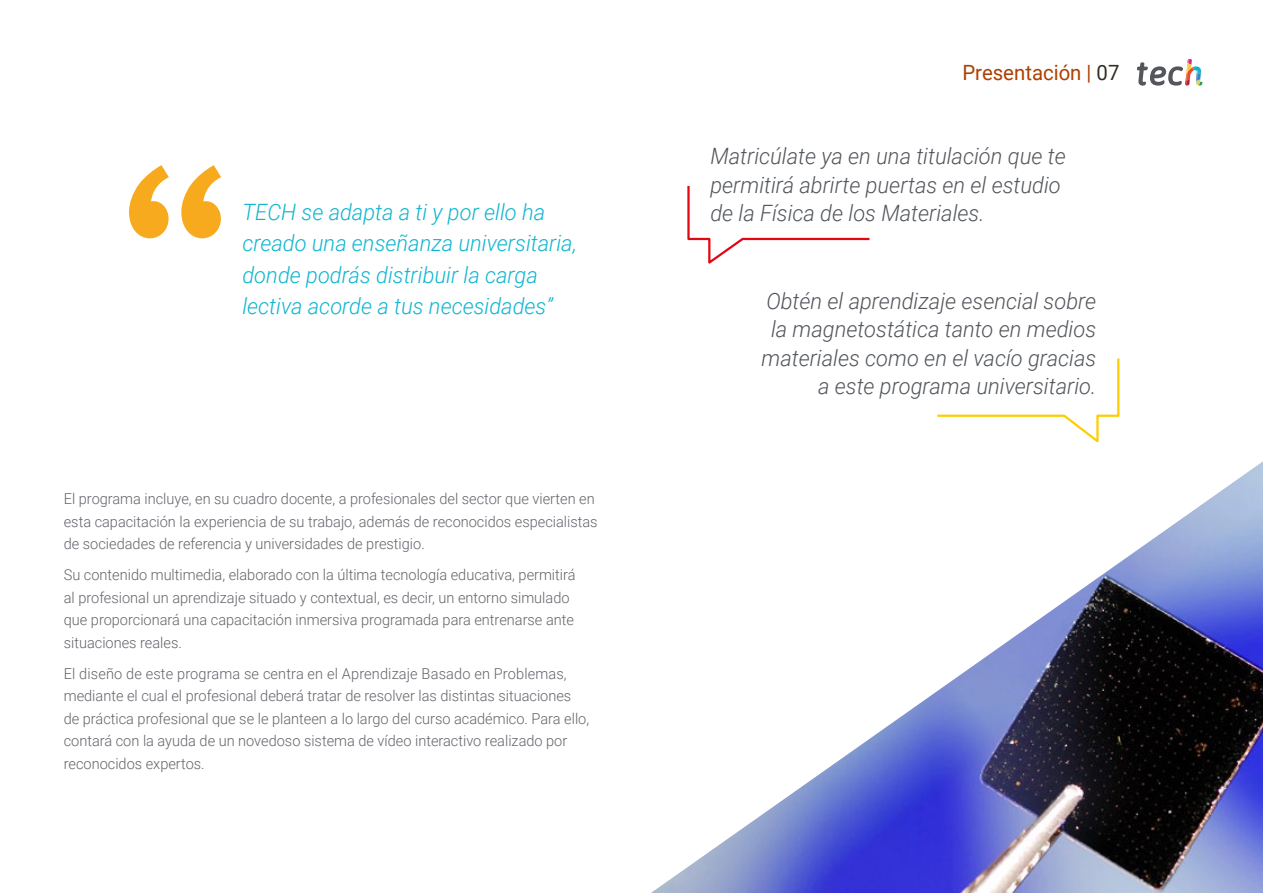
<style>
.page{position:relative;width:1263px;height:893px;background:#fff}
.page>*{position:absolute;margin:0;border:0;box-sizing:border-box;transform-origin:0 0}
.t1{font:italic 300 22.5px/28.5px "Roboto";color:#52555b;text-align:right}
.t2{font:italic 300 22.5px/31.5px "Roboto";color:#0fb6cf}
.t3{font:21px "Roboto";color:#ae4000}
.t4{font:300 15px/22.5px "Roboto";color:#61646a}
.s1{color:#312e20}
</style>
<div class="page">
<img style="left:651px;top:461px;width:612px;height:432px">
<svg style="left:937px;top:358px;width:183px;height:85px"></svg>
<svg style="left:687px;top:186px;width:183px;height:78px"></svg>
<svg style="left:129px;top:165px;width:92px;height:73px"></svg>
<svg style="left:1137px;top:59px;width:65px;height:27px"></svg>
<h2 class="t3" style="left:962px;top:57px;width:159px">Presentación | <span class="s1">07</span></h2>
<h1 class="t1" style="left:710px;top:141px;width:357px;text-align:left">Matricúlate ya en una titulación que te permitirá abrirte puertas en el estudio</h1>
<h1 class="t2" style="left:242px;top:195px;width:304px">TECH se adapta a ti y por ello ha</h1>
<h1 class="t1" style="left:710px;top:198px;width:276px">de la Física de los Materiales.</h1>
<h1 class="t2" style="left:242px;top:227px;width:336px">creado una enseñanza universitaria, donde podrás distribuir la carga lectiva acorde a tus necesidades”</h1>
<h1 class="t1" style="left:761px;top:285px;width:336px">Obtén el aprendizaje esencial sobre la magnetostática tanto en medios materiales como en el vacío gracias a este programa universitario.</h1>
<p class="t4" style="left:64px;top:487px;width:535px">El programa incluye, en su cuadro docente, a profesionales del sector que vierten en esta capacitación la experiencia de su trabajo, además de reconocidos especialistas de sociedades de referencia y universidades de prestigio.</p>
<p class="t4" style="left:64px;top:563px;width:513px">Su contenido multimedia, elaborado con la última tecnología educativa, permitirá al profesional un aprendizaje situado y contextual, es decir, un entorno simulado que proporcionará una capacitación inmersiva programada para entrenarse ante situaciones reales.</p>
<p class="t4" style="left:64px;top:662px;width:527px">El diseño de este programa se centra en el Aprendizaje Basado en Problemas, mediante el cual el profesional deberá tratar de resolver las distintas situaciones de práctica profesional que se le planteen a lo largo del curso académico. Para ello, contará con la ayuda de un novedoso sistema de vídeo interactivo realizado por reconocidos expertos.</p>
</div>
